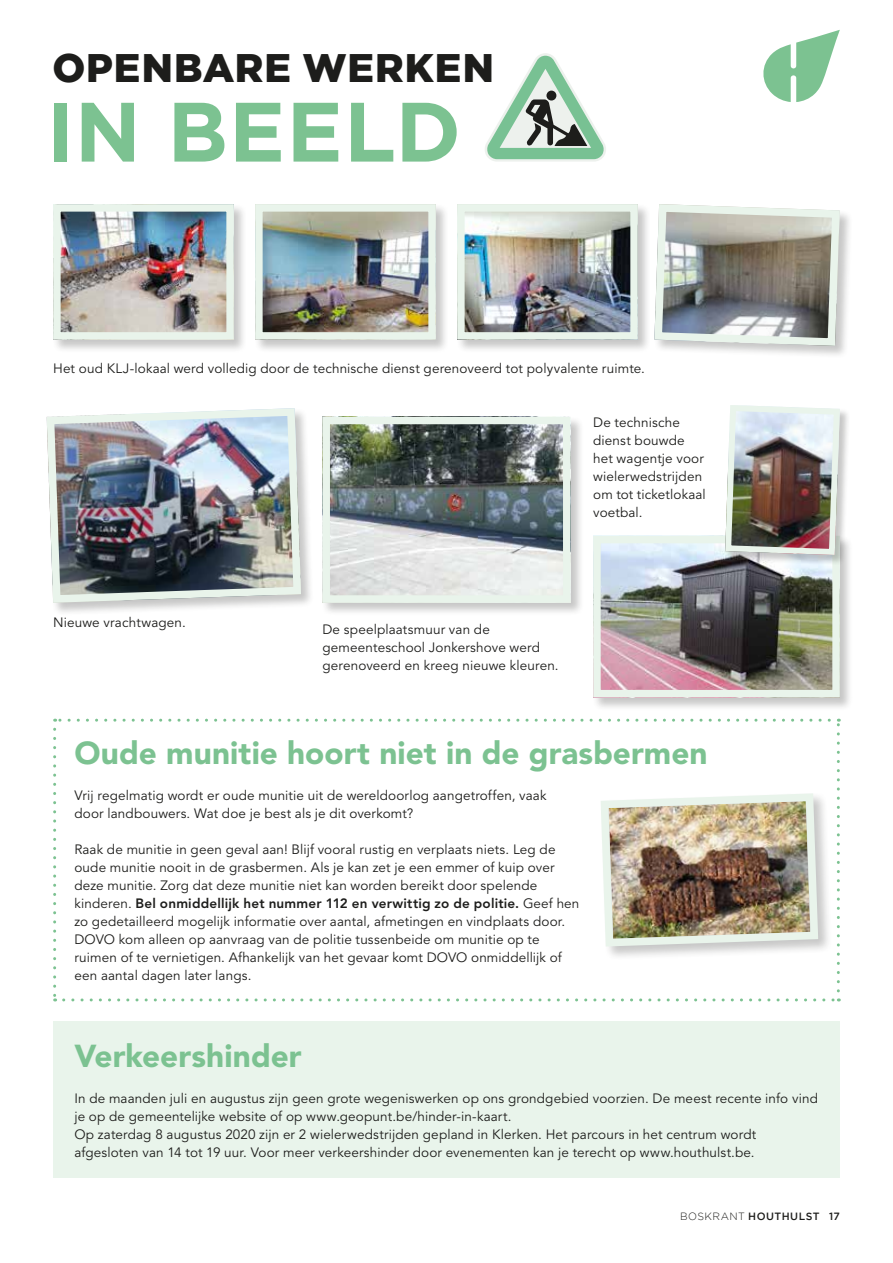
<style>
.page{position:relative;width:893px;height:1263px;background:#fff}
.page>*{position:absolute;margin:0;border:0;box-sizing:border-box;transform-origin:0 0}
.t1{font:700 84px "Gotham";letter-spacing:.01em;color:#7cc291}
.t2{font:900 39.75px "Gotham";letter-spacing:.025em;color:#1d1d1b}
.t3{font:900 31.5px "Avenir";color:#7cc291}
.t4{font:13.5px/18px "Avenir";letter-spacing:.01em;color:#1d1d1b}
.t5{font:500 10.5px "Gotham";letter-spacing:.045em;color:#1d1d1b}
.s1{font-weight:800}
.s2{font-weight:300}
</style>
<div class="page">
<svg style="left:485px;top:53px;width:121px;height:109px"></svg>
<div style="left:46px;top:408px;width:269px;height:208px;background:#1d1d1b;opacity:.25"></div>
<img style="left:46px;top:408px;width:259px;height:199px">
<div style="left:321px;top:416px;width:263px;height:200px;background:#1d1d1b;opacity:.25"></div>
<img style="left:331px;top:426px;width:230px;height:168px">
<div style="left:322px;top:417px;width:248px;height:186px;border:8px solid #e9f4eb"></div>
<div style="left:52px;top:203px;width:196px;height:150px;background:#1d1d1b;opacity:.25"></div>
<img style="left:62px;top:213px;width:163px;height:118px">
<div style="left:53px;top:204px;width:181px;height:136px;border:8px solid #e9f4eb"></div>
<div style="left:654px;top:204px;width:199px;height:155px;background:#1d1d1b;opacity:.25"></div>
<svg style="left:654px;top:204px;width:190px;height:146px;background:#a5a6a1"></svg>
<div style="left:254px;top:203px;width:196px;height:150px;background:#1d1d1b;opacity:.25"></div>
<img style="left:264px;top:213px;width:163px;height:118px">
<div style="left:255px;top:204px;width:181px;height:136px;border:8px solid #e9f4eb"></div>
<div style="left:456px;top:203px;width:196px;height:150px;background:#1d1d1b;opacity:.25"></div>
<img style="left:466px;top:213px;width:163px;height:118px">
<div style="left:457px;top:204px;width:181px;height:136px;border:8px solid #e9f4eb"></div>
<div style="left:592px;top:535px;width:262px;height:176px;background:#1d1d1b;opacity:.25"></div>
<img style="left:602px;top:545px;width:229px;height:143px">
<div style="left:593px;top:536px;width:247px;height:161px;border:8px solid #e9f4eb"></div>
<svg style="left:763px;top:30px;width:77px;height:72px"></svg>
<svg style="left:53px;top:729px;width:3px;height:272px"></svg>
<svg style="left:64px;top:998px;width:775px;height:3px"></svg>
<svg style="left:837px;top:719px;width:3px;height:272px"></svg>
<svg style="left:55px;top:719px;width:774px;height:3px"></svg>
<div style="left:53px;top:1021px;width:787px;height:157px;background:#e9f4eb"></div>
<div style="left:599px;top:792px;width:234px;height:168px;background:#1d1d1b;opacity:.25"></div>
<img style="left:599px;top:792px;width:223px;height:158px">
<div style="left:724px;top:404px;width:126px;height:161px;background:#1d1d1b;opacity:.25"></div>
<img style="left:722px;top:404px;width:121px;height:154px">
<h2 class="t2" style="left:52px;top:45px;width:443px">OPENBARE WERKEN</h2>
<h1 class="t1" style="left:46px;top:83px;width:417px">IN BEELD</h1>
<p class="t4" style="left:53px;top:359px;width:593px">Het oud KLJ-lokaal werd volledig door de technische dienst gerenoveerd tot polyvalente ruimte.</p>
<p class="t4" style="left:53px;top:614px;width:134px">Nieuwe vrachtwagen.</p>
<p class="t4" style="left:593px;top:414px;width:114px">De technische dienst bouwde het wagentje voor wielerwedstrijden om tot ticketlokaal voetbal.</p>
<p class="t4" style="left:322px;top:621px;width:238px">De speelplaatsmuur van de gemeenteschool Jonkershove werd gerenoveerd en kreeg nieuwe kleuren.</p>
<h3 class="t3" style="left:74px;top:734px;width:635px">Oude munitie hoort niet in de grasbermen</h3>
<p class="t4" style="left:74px;top:787px;width:474px">Vrij regelmatig wordt er oude munitie uit de wereldoorlog aangetroffen, vaak door landbouwers. Wat doe je best als je dit overkomt?</p>
<p class="t4" style="left:74px;top:841px;width:507px">Raak de munitie in geen geval aan! Blijf vooral rustig en verplaats niets. Leg de oude munitie nooit in de grasbermen. Als je kan zet je een emmer of kuip over deze munitie. Zorg dat deze munitie niet kan worden bereikt door spelende kinderen. <span class="s1">Bel onmiddellijk het nummer 112 en verwittig zo de politie.</span> Geef hen zo gedetailleerd mogelijk informatie over aantal, afmetingen en vindplaats door.<br>DOVO kom alleen op aanvraag van de politie tussenbeide om munitie op te ruimen of te vernietigen. Afhankelijk van het gevaar komt DOVO onmiddellijk of een aantal dagen later langs.</p>
<h3 class="t3" style="left:74px;top:1037px;width:229px">Verkeershinder</h3>
<p class="t4" style="left:74px;top:1089px;width:745px">In de maanden juli en augustus zijn geen grote wegeniswerken op ons grondgebied voorzien. De meest recente info vind je op de gemeentelijke website of op www.geopunt.be/hinder-in-kaart.<br>Op zaterdag 8 augustus 2020 zijn er 2 wielerwedstrijden gepland in Klerken. Het parcours in het centrum wordt afgesloten van 14 tot 19 uur. Voor meer verkeershinder door evenementen kan je terecht op www.houthulst.be.</p>
<p class="t5" style="left:680px;top:1211px;width:161px"><span class="s2">BOSKRANT</span> HOUTHULST 17</p>
</div>
